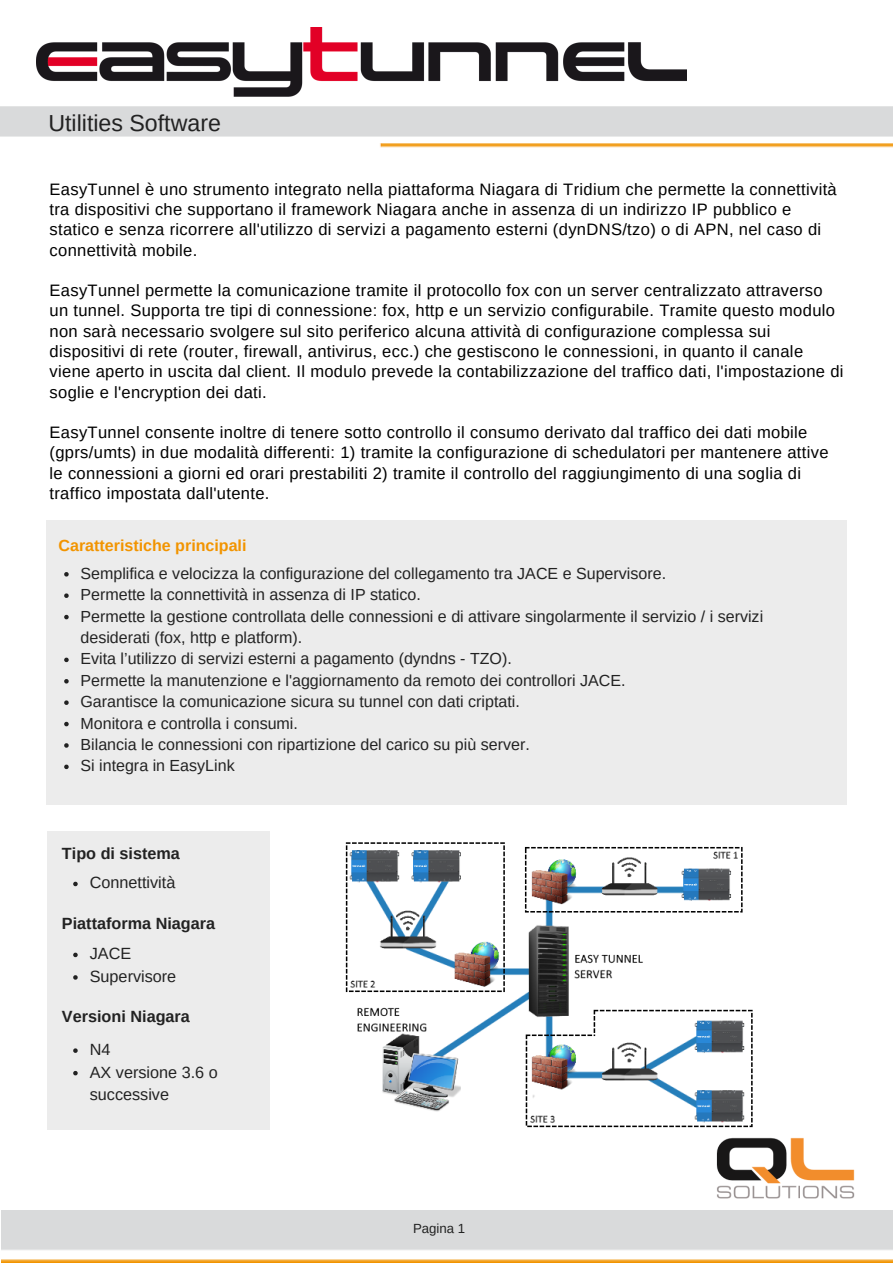
<style>
.page{position:relative;width:893px;height:1263px;background:#fff}
.page>*{position:absolute;margin:0;border:0;box-sizing:border-box;transform-origin:0 0}
.t1{font:23.25px "Arimo";color:#222}
.t2{font:16.5px/20.2px "Arimo";letter-spacing:.02em;color:#000}
.t3{font:16.2px/22.5px "Arimo";color:#222}
.t4{font:700 16.2px "Arimo";color:#222}
.t5{font:16.05px/21.5px "Arimo";color:#222}
.t6{font:700 16.05px "Arimo";color:#f29400}
.t7{font:13.2px "Arimo";color:#222}
</style>
<div class="page">
<img style="left:0;top:106px;width:893px;height:42px">
<img style="left:716px;top:1137px;width:139px;height:62px">
<div style="left:46px;top:520px;width:801px;height:285px;background:#ececec"></div>
<svg style="left:64px;top:572px;width:5px;height:4px"></svg>
<svg style="left:64px;top:593px;width:5px;height:5px"></svg>
<svg style="left:64px;top:615px;width:5px;height:4px"></svg>
<svg style="left:64px;top:658px;width:5px;height:4px"></svg>
<svg style="left:64px;top:679px;width:5px;height:4px"></svg>
<svg style="left:64px;top:700px;width:5px;height:5px"></svg>
<svg style="left:64px;top:722px;width:5px;height:4px"></svg>
<svg style="left:64px;top:743px;width:5px;height:5px"></svg>
<svg style="left:64px;top:765px;width:5px;height:4px"></svg>
<img style="left:1px;top:1210px;width:892px;height:53px">
<img style="left:36px;top:27px;width:651px;height:70px">
<img style="left:345px;top:842px;width:408px;height:286px">
<div style="left:47px;top:831px;width:223px;height:298px;background:#ececec"></div>
<svg style="left:73px;top:882px;width:5px;height:4px"></svg>
<svg style="left:73px;top:953px;width:5px;height:4px"></svg>
<svg style="left:73px;top:975px;width:5px;height:5px"></svg>
<svg style="left:73px;top:1048px;width:5px;height:5px"></svg>
<svg style="left:73px;top:1071px;width:5px;height:4px"></svg>
<h1 class="t1" style="left:48px;top:110px;width:174px">Utilities Software</h1>
<p class="t2" style="left:50px;top:179px;width:789px">EasyTunnel è uno strumento integrato nella piattaforma Niagara di Tridium che permette la connettività tra dispositivi che supportano il framework Niagara anche in assenza di un indirizzo IP pubblico e statico e senza ricorrere all'utilizzo di servizi a pagamento esterni (dynDNS/tzo) o di APN, nel caso di connettività mobile.</p>
<p class="t2" style="left:50px;top:280px;width:795px">EasyTunnel permette la comunicazione tramite il protocollo fox con un server centralizzato attraverso un tunnel. Supporta tre tipi di connessione: fox, http e un servizio configurabile. Tramite questo modulo non sarà necessario svolgere sul sito periferico alcuna attività di configurazione complessa sui dispositivi di rete (router, firewall, antivirus, ecc.) che gestiscono le connessioni, in quanto il canale viene aperto in uscita dal client. Il modulo prevede la contabilizzazione del traffico dati, l'impostazione di soglie e l'encryption dei dati.</p>
<p class="t2" style="left:50px;top:422px;width:781px">EasyTunnel consente inoltre di tenere sotto controllo il consumo derivato dal traffico dei dati mobile (gprs/umts) in due modalità differenti: 1) tramite la configurazione di schedulatori per mantenere attive le connessioni a giorni ed orari prestabiliti 2) tramite il controllo del raggiungimento di una soglia di traffico impostata dall'utente.</p>
<p class="t6" style="left:59px;top:536px;width:189px">Caratteristiche principali</p>
<p class="t5" style="left:81px;top:562px;width:684px">Semplifica e velocizza la configurazione del collegamento tra JACE e Supervisore.<br>Permette la connettività in assenza di IP statico.<br>Permette la gestione controllata delle connessioni e di attivare singolarmente il servizio / i servizi desiderati (fox, http e platform).<br>Evita l’utilizzo di servizi esterni a pagamento (dyndns - TZO).<br>Permette la manutenzione e l'aggiornamento da remoto dei controllori JACE.<br>Garantisce la comunicazione sicura su tunnel con dati criptati.<br>Monitora e controlla i consumi.<br>Bilancia le connessioni con ripartizione del carico su più server.<br>Si integra in EasyLink</p>
<p class="t4" style="left:62px;top:844px;width:120px">Tipo di sistema</p>
<p class="t3" style="left:90px;top:871px;width:87px">Connettività</p>
<p class="t4" style="left:62px;top:914px;width:155px">Piattaforma Niagara</p>
<p class="t3" style="left:90px;top:942px;width:88px">JACE<br>Supervisore</p>
<p class="t4" style="left:62px;top:1008px;width:130px">Versioni Niagara</p>
<p class="t3" style="left:90px;top:1038px;width:130px">N4<br>AX versione 3.6 o successive</p>
<p class="t7" style="left:413px;top:1221px;width:54px">Pagina 1</p>
</div>
